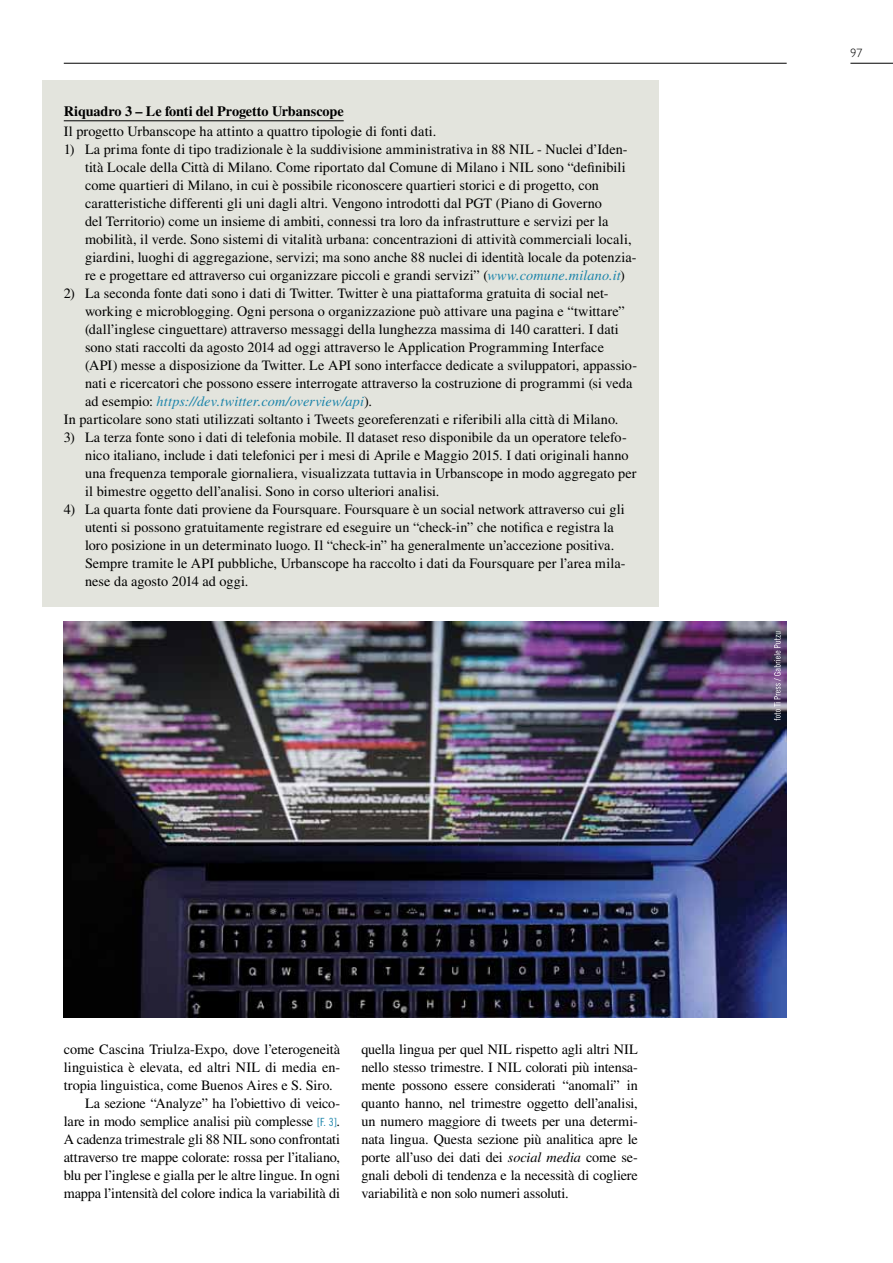
<style>
.page{position:relative;width:893px;height:1263px;background:#fff}
.page>*{position:absolute;margin:0;border:0;box-sizing:border-box;transform-origin:0 0}
.t1{font:14.25px/18px "Times LT Std";color:#000}
.t2{font:italic 14.25px "Times LT Std";letter-spacing:.005em;color:#1a84aa}
.t3{font:700 14.25px "Times LT Std";letter-spacing:-.01em;color:#000}
.t4{font:300 12px "Gill Sans";color:#000}
.s1{font-style:italic;color:#1a84aa}
.s2{font-style:normal;color:#000}
.s3{font-family:"Trade Gothic LT Std Cn 18";font-size:11.25px;color:#1a84aa}
.s4{font-style:italic}
</style>
<div class="page">
<hr style="left:64px;top:63px;width:723px;height:1px;background:#000">
<hr style="left:850px;top:63px;width:43px;height:1px;background:#000">
<div style="left:43px;top:81px;width:616px;height:526px;background:#e3e4dd"></div>
<hr style="left:64px;top:120px;width:280px;height:1px;background:#000">
<img style="left:64px;top:622px;width:723px;height:395px">
<svg style="left:774px;top:631px;width:7px;height:90px"></svg>
<p class="t3" style="left:64px;top:103px;width:281px">Riquadro 3 – Le fonti del Progetto Urbanscope</p>
<p class="t1" style="left:64px;top:122px;width:374px">Il progetto Urbanscope ha attinto a quattro tipologie di fonti dati.</p>
<p class="t1" style="left:85px;top:140px;width:553px;text-indent:-21px">1) La prima fonte di tipo tradizionale è la suddivisione amministrativa in 88 NIL - Nuclei d’Iden&shy;tità Locale della Città di Milano. Come riportato dal Comune di Milano i NIL sono “definibili come quartieri di Milano, in cui è possibile riconoscere quartieri storici e di progetto, con caratteristiche differenti gli uni dagli altri. Vengono introdotti dal PGT (Piano di Governo<br>del Territorio) come un insieme di ambiti, connessi tra loro da infrastrutture e servizi per la mobilità, il verde. Sono sistemi di vitalità urbana: concentrazioni di attività commerciali locali, giardini, luoghi di aggregazione, servizi; ma sono anche 88 nuclei di identità locale da potenzia&shy;re e progettare ed attraverso cui organizzare piccoli e grandi servizi” (<span class="s1">www.comune.milano.it</span>)</p>
<p class="t1" style="left:64px;top:284px;width:546px">2) La seconda fonte dati sono i dati di Twitter. Twitter è una piattaforma gratuita di social net-</p>
<p class="t1" style="left:85px;top:302px;width:541px">working e microblogging. Ogni persona o organizzazione può attivare una pagina e “twittare”</p>
<p class="t1" style="left:85px;top:320px;width:535px">(dall’inglese cinguettare) attraverso messaggi della lunghezza massima di 140 caratteri. I dati</p>
<p class="t1" style="left:85px;top:338px;width:521px">sono stati raccolti da agosto 2014 ad oggi attraverso le Application Programming Interface</p>
<p class="t1" style="left:85px;top:356px;width:554px">(API) messe a disposizione da Twitter. Le API sono interfacce dedicate a sviluppatori, appassio-</p>
<p class="t1" style="left:85px;top:374px;width:549px">nati e ricercatori che possono essere interrogate attraverso la costruzione di programmi (si veda</p>
<p class="t2" style="left:85px;top:393px;width:289px"><span class="s2">ad esempio:</span> https://dev.twitter.com/overview/api<span class="s2">).</span></p>
<p class="t1" style="left:64px;top:410px;width:556px">In particolare sono stati utilizzati soltanto i Tweets georeferenzati e riferibili alla città di Milano.</p>
<p class="t1" style="left:85px;top:428px;width:553px;text-indent:-21px">3) La terza fonte sono i dati di telefonia mobile. Il dataset reso disponibile da un operatore telefo&shy;nico italiano, include i dati telefonici per i mesi di Aprile e Maggio 2015. I dati originali hanno una frequenza temporale giornaliera, visualizzata tuttavia in Urbanscope in modo aggregato per il bimestre oggetto dell’analisi. Sono in corso ulteriori analisi.</p>
<p class="t1" style="left:85px;top:500px;width:542px;text-indent:-21px">4) La quarta fonte dati proviene da Foursquare. Foursquare è un social network attraverso cui gli utenti si possono gratuitamente registrare ed eseguire un “check-in” che notifica e registra la loro posizione in un determinato luogo. Il “check-in” ha generalmente un’accezione positiva.<br>Sempre tramite le API pubbliche, Urbanscope ha raccolto i dati da Foursquare per l’area mila&shy;nese da agosto 2014 ad oggi.</p>
<p class="t1" style="left:64px;top:1040px;width:278px">come Cascina Triulza-Expo, dove l’eterogeneità</p>
<p class="t1" style="left:64px;top:1058px;width:278px">linguistica è elevata, ed altri NIL di media en-</p>
<p class="t1" style="left:64px;top:1076px;width:270px">tropia linguistica, come Buenos Aires e S. Siro.</p>
<p class="t1" style="left:85px;top:1094px;width:257px">La sezione “Analyze” ha l’obiettivo di veico-</p>
<p class="t1" style="left:64px;top:1112px;width:278px">lare in modo semplice analisi più complesse <span class="s3">[F. 3]</span>.</p>
<p class="t1" style="left:64px;top:1130px;width:278px">A cadenza trimestrale gli 88 NIL sono confrontati</p>
<p class="t1" style="left:64px;top:1148px;width:278px">attraverso tre mappe colorate: rossa per l’italiano,</p>
<p class="t1" style="left:64px;top:1166px;width:278px">blu per l’inglese e gialla per le altre lingue. In ogni</p>
<p class="t1" style="left:64px;top:1184px;width:278px">mappa l’intensità del colore indica la variabilità di</p>
<p class="t1" style="left:361px;top:1040px;width:278px;text-align:justify">quella lingua per quel NIL rispetto agli altri NIL nello stesso trimestre. I NIL colorati più intensa&shy;mente possono essere considerati “anomali” in quanto hanno, nel trimestre oggetto dell’analisi, un numero maggiore di tweets per una determi&shy;nata lingua. Questa sezione più analitica apre le porte all’uso dei dati dei <span class="s4">social media</span> come se&shy;gnali deboli di tendenza e la necessità di cogliere variabilità e non solo numeri assoluti.</p>
<p class="t4" style="left:850px;top:46px;width:13px">97</p>
</div>
